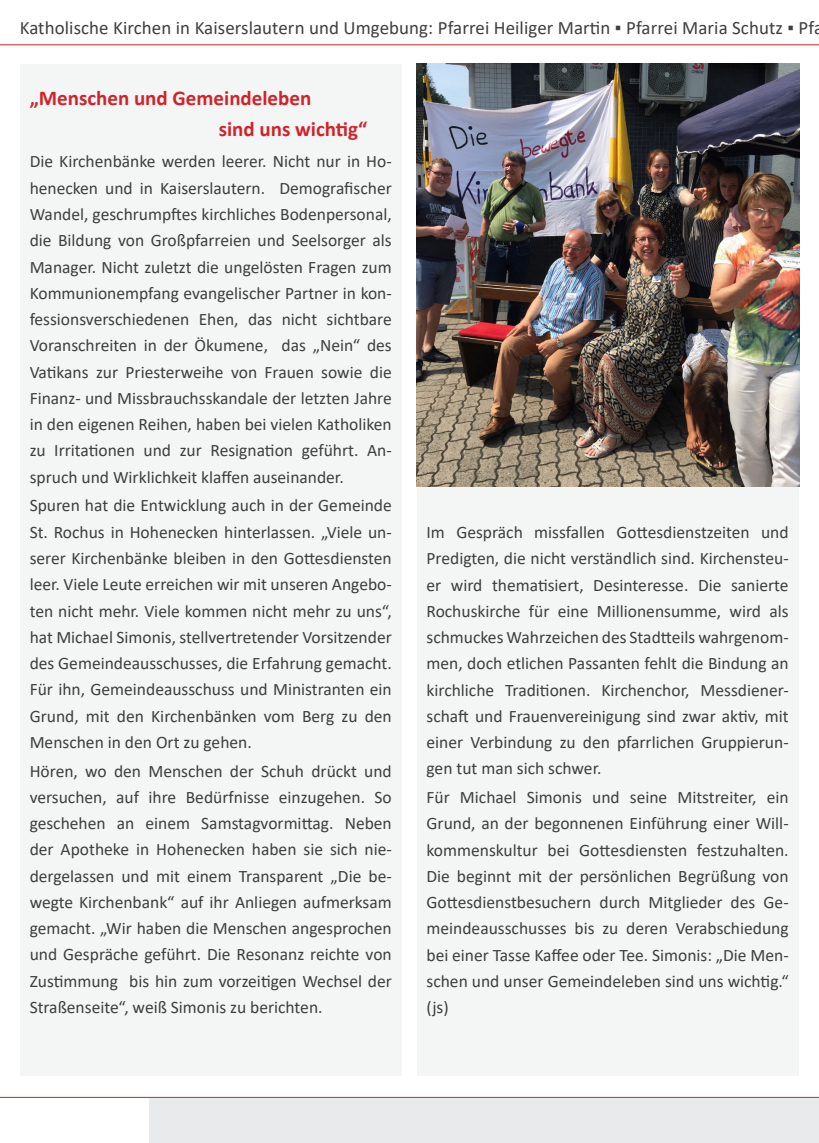
<style>
.page{position:relative;width:819px;height:1143px;background:#fff}
.page>*{position:absolute;margin:0;border:0;box-sizing:border-box;transform-origin:0 0}
.t1{font:700 21px "Calibri";color:#d1232a}
.t2{font:18.9px "Calibri";letter-spacing:.005em;color:#3e3e3f}
.t3{font:17.5px/26.2px "Calibri";color:#3e3e3f;text-align:justify}
</style>
<div class="page">
<div style="left:20px;top:64px;width:382px;height:1011px;background:#f4f5f5"></div>
<div style="left:417px;top:64px;width:382px;height:1011px;background:#f4f5f5"></div>
<div style="left:149px;top:1097px;width:670px;height:45px;background:#e9eaeb"></div>
<hr style="left:0;top:1096px;width:819px;height:1px;background:#d1232a">
<hr style="left:0;top:44px;width:819px;height:1px;background:#d1232a">
<img style="left:417px;top:64px;width:383px;height:422px">
<p class="t2" style="left:20px;top:15px;width:805px">Katholische Kirchen in Kaiserslautern und Umgebung: Pfarrei Heiliger Martin ▪ Pfarrei Maria Schutz ▪ Pfa</p>
<p class="t1" style="left:30px;top:83px;width:283px">„Menschen und Gemeindeleben</p>
<p class="t1" style="left:219px;top:114px;width:150px">sind uns wichtig“</p>
<p class="t3" style="left:30px;top:148px;width:364px">Die Kirchenbänke werden leerer. Nicht nur in Ho&shy;henecken und in Kaiserslautern. Demografischer Wandel, geschrumpftes kirchliches Bodenpersonal, die Bildung von Großpfarreien und Seelsorger als Manager. Nicht zuletzt die ungelösten Fragen zum Kommunionempfang evangelischer Partner in kon&shy;fessionsverschiedenen Ehen, das nicht sichtbare Voranschreiten in der Ökumene, das „Nein“ des Vatikans zur Priesterweihe von Frauen sowie die Finanz- und Missbrauchsskandale der letzten Jahre in den eigenen Reihen, haben bei vielen Katholiken zu Irritationen und zur Resignation geführt. An&shy;spruch und Wirklichkeit klaffen auseinander.</p>
<p class="t3" style="left:30px;top:492px;width:364px">Spuren hat die Entwicklung auch in der Gemeinde St. Rochus in Hohenecken hinterlassen. „Viele un&shy;serer Kirchenbänke bleiben in den Gottesdiensten leer. Viele Leute erreichen wir mit unseren Angebo&shy;ten nicht mehr. Viele kommen nicht mehr zu uns“, hat Michael Simonis, stellvertretender Vorsitzender des Gemeindeausschusses, die Erfahrung gemacht.<br>Für ihn, Gemeindeausschuss und Ministranten ein Grund, mit den Kirchenbänken vom Berg zu den Menschen in den Ort zu gehen.</p>
<p class="t3" style="left:30px;top:757px;width:364px">Hören, wo den Menschen der Schuh drückt und versuchen, auf ihre Bedürfnisse einzugehen. So geschehen an einem Samstagvormittag. Neben der Apotheke in Hohenecken haben sie sich nie&shy;dergelassen und mit einem Transparent „Die be&shy;wegte Kirchenbank“ auf ihr Anliegen aufmerksam gemacht. „Wir haben die Menschen angesprochen und Gespräche geführt. Die Resonanz reichte von Zustimmung bis hin zum vorzeitigen Wechsel der Straßenseite“, weiß Simonis zu berichten.</p>
<p class="t3" style="left:427px;top:518px;width:364px">Im Gespräch missfallen Gottesdienstzeiten und Predigten, die nicht verständlich sind. Kirchensteu&shy;er wird thematisiert, Desinteresse. Die sanierte Rochuskirche für eine Millionensumme, wird als schmuckes Wahrzeichen des Stadtteils wahrgenom&shy;men, doch etlichen Passanten fehlt die Bindung an kirchliche Traditionen. Kirchenchor, Messdiener&shy;schaft und Frauenvereinigung sind zwar aktiv, mit einer Verbindung zu den pfarrlichen Gruppierun&shy;gen tut man sich schwer.</p>
<p class="t3" style="left:427px;top:783px;width:364px">Für Michael Simonis und seine Mitstreiter, ein Grund, an der begonnenen Einführung einer Will&shy;kommenskultur bei Gottesdiensten festzuhalten.<br>Die beginnt mit der persönlichen Begrüßung von Gottesdienstbesuchern durch Mitglieder des Ge&shy;meindeausschusses bis zu deren Verabschiedung bei einer Tasse Kaffee oder Tee. Simonis: „Die Men&shy;schen und unser Gemeindeleben sind uns wichtig.“ (js)</p>
</div>
